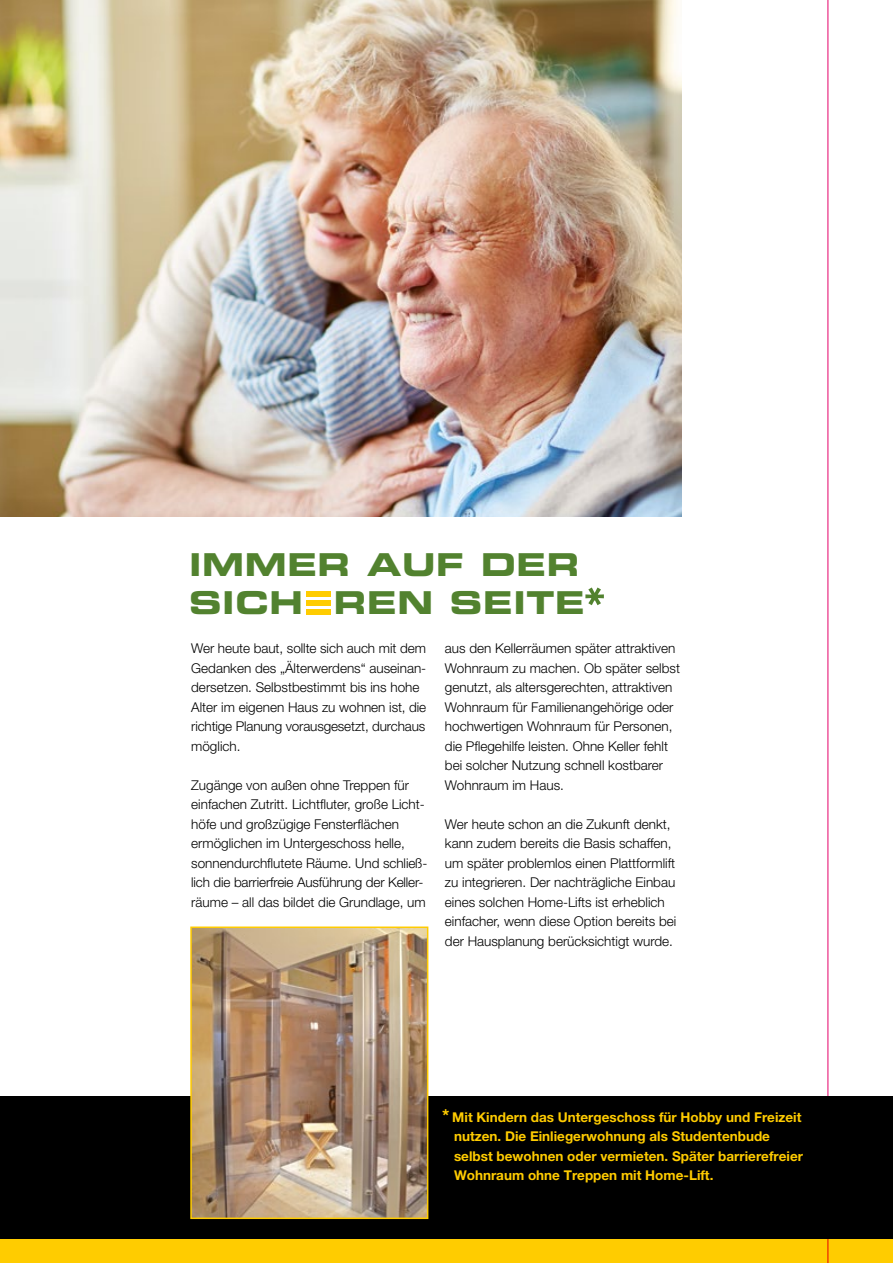
<style>
.page{position:relative;width:893px;height:1263px;background:#fff}
.page>*{position:absolute;margin:0;border:0;box-sizing:border-box;transform-origin:0 0}
.t1{font:31.5px/37.8px "Eurostile LT Std Bold Ex 2";letter-spacing:.02em;color:#52822f}
.t2{font:300 13.5px/19.5px "Helvetica Neue LT Pro";color:#000}
.t3{font:700 13.5px/19.5px "Helvetica Neue LT Pro";color:#fc0}
.s1{font-size:18px}
</style>
<div class="page">
<div style="left:0;top:1239px;width:893px;height:24px;background:#fc0"></div>
<div style="left:0;top:1096px;width:893px;height:143px;background:#000"></div>
<hr style="left:827px;top:0;width:1px;height:1263px;background:#e50069">
<div style="left:306px;top:591px;width:25px;height:6px;background:#fc0"></div>
<div style="left:306px;top:600px;width:25px;height:5px;background:#fc0"></div>
<div style="left:306px;top:609px;width:25px;height:5px;background:#fc0"></div>
<svg style="left:585px;top:587px;width:19px;height:18px"></svg>
<img style="left:0;top:0;width:682px;height:517px">
<img style="left:193px;top:929px;width:232px;height:287px">
<div style="left:190px;top:926px;width:238px;height:293px;border:2px solid #fc0"></div>
<h1 class="t1" style="left:189px;top:545px;width:397px">IMMER AUF DER<br>SICH REN SEITE</h1>
<p class="t2" style="left:191px;top:639px;width:237px">Wer heute baut, sollte sich auch mit dem Gedanken des „Älterwerdens“ auseinan&shy;dersetzen. Selbstbestimmt bis ins hohe Alter im eigenen Haus zu wohnen ist, die richtige Planung vorausgesetzt, durchaus möglich.</p>
<p class="t2" style="left:191px;top:775px;width:238px">Zugänge von außen ohne Treppen für einfachen Zutritt. Lichtfluter, große Licht&shy;höfe und großzügige Fensterflächen ermöglichen im Untergeschoss helle, sonnendurchflutete Räume. Und schließ&shy;lich die barrierfreie Ausführung der Keller&shy;räume – all das bildet die Grundlage, um</p>
<p class="t2" style="left:445px;top:638px;width:237px">aus den Kellerräumen später attraktiven Wohnraum zu machen. Ob später selbst genutzt, als altersgerechten, attraktiven Wohnraum für Familienangehörige oder hochwertigen Wohnraum für Personen, die Pflegehilfe leisten. Ohne Keller fehlt bei solcher Nutzung schnell kostbarer Wohnraum im Haus.</p>
<p class="t2" style="left:445px;top:814px;width:233px">Wer heute schon an die Zukunft denkt, kann zudem bereits die Basis schaffen, um später problemlos einen Plattformlift zu integrieren. Der nachträgliche Einbau eines solchen Home-Lifts ist erheblich einfacher, wenn diese Option bereits bei der Hausplanung berücksichtigt wurde.</p>
<p class="t3" style="left:454px;top:1107px;width:350px;text-indent:-12px"><span class="s1">*</span> Mit Kindern das Untergeschoss für Hobby und Freizeit nutzen. Die Einliegerwohnung als Studentenbude selbst bewohnen oder vermieten. Später barrierefreier Wohnraum ohne Treppen mit Home-Lift.</p>
</div>
